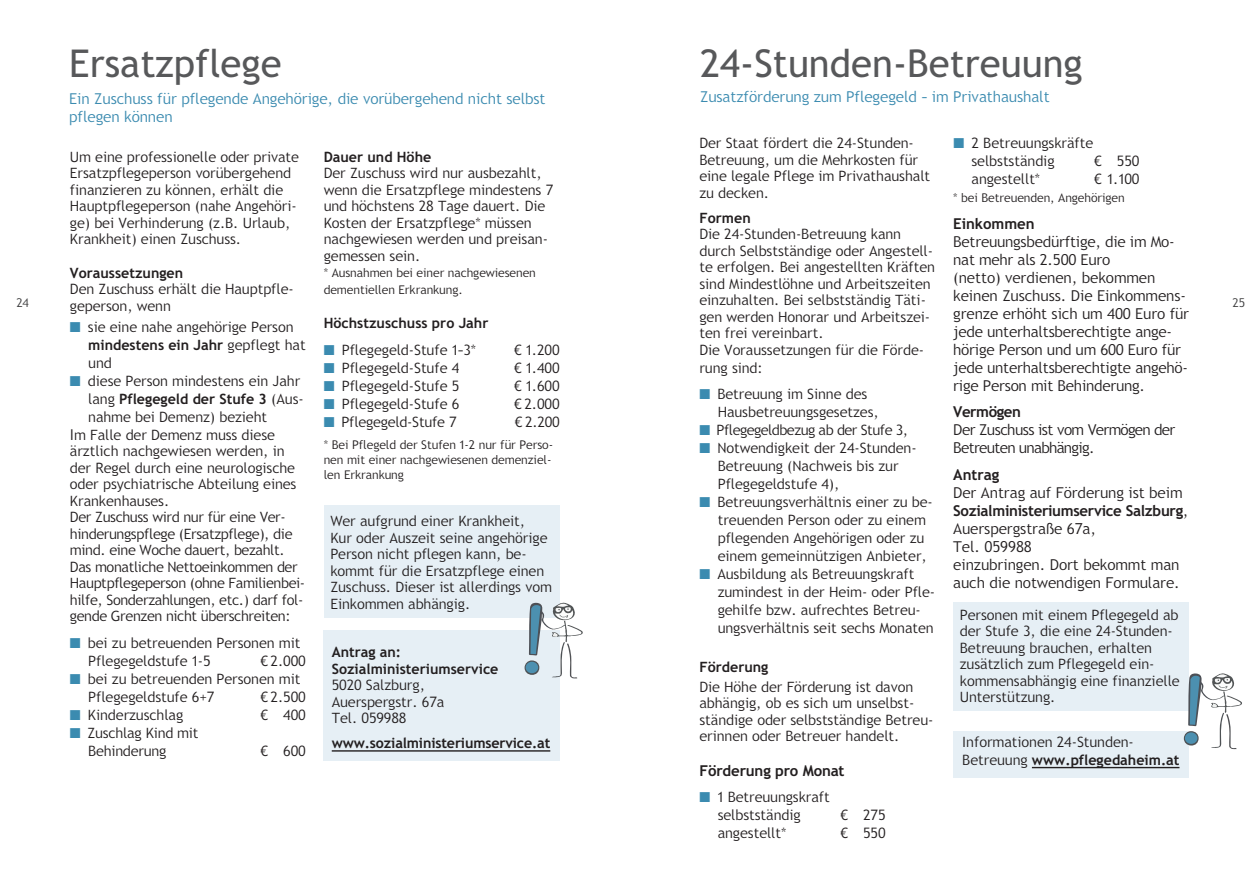
<style>
.page{position:relative;width:1259px;height:893px;background:#fff}
.page>*{position:absolute;margin:0;border:0;box-sizing:border-box;transform-origin:0 0}
.t1{font:38.4px "Trebuchet SBG2";color:#57585a}
.t2{font:300 15px/18px "Trebuchet SBG2";letter-spacing:-.01em;color:#231f20}
.t3{font:300 15px/18px "Trebuchet SBG2";color:#3b8bb0}
.t4{font:300 15px/18px "Trebuchet SBG2";letter-spacing:-.04em;color:#231f20}
.t5{font:700 15px "Trebuchet SBG2";letter-spacing:-.01em;color:#231f20}
.t6{font:700 15px "Trebuchet SBG2";letter-spacing:-.03em;color:#231f20}
.t7{font:300 14.25px/16.5px "Trebuchet SBG2";color:#231f20}
.t8{font:300 14.25px/16.5px "Trebuchet SBG2";letter-spacing:-.02em;color:#231f20}
.t9{font:700 14.25px/16.5px "Trebuchet SBG2";color:#231f20}
.t10{font:300 14.25px "Trebuchet SBG2";letter-spacing:-.03em;color:#231f20}
.t11{font:300 12px/15px "Trebuchet SBG2";color:#231f20}
.t12{font:300 12px "Trebuchet SBG2";color:#3e3e3f}
.s1{color:#3b8bb0}
.s2{font-weight:700}
.s3{font-weight:300}
.s4{font-size:15px}
</style>
<div class="page">
<div style="left:954px;top:603px;width:235px;height:108px;background:#e6eff5"></div>
<div style="left:324px;top:505px;width:235px;height:113px;background:#e6eff5"></div>
<div style="left:954px;top:731px;width:235px;height:47px;background:#e6eff5"></div>
<hr style="left:1032px;top:767px;width:147px;height:1px;background:#231f20">
<svg style="left:1183px;top:731px;width:15px;height:15px"></svg>
<svg style="left:1188px;top:673px;width:54px;height:76px"></svg>
<div style="left:1185px;top:732px;width:12px;height:12px;background:#4c90b0;border-radius:50%"></div>
<div style="left:323px;top:631px;width:236px;height:130px;background:#e6eff5"></div>
<hr style="left:332px;top:750px;width:218px;height:2px;background:#231f20">
<svg style="left:524px;top:660px;width:15px;height:15px"></svg>
<svg style="left:529px;top:602px;width:54px;height:76px"></svg>
<div style="left:525px;top:662px;width:13px;height:11px;background:#4c90b0;border-radius:50%"></div>
<p class="t12" style="left:16px;top:295px;width:14px">24</p>
<h1 class="t1" style="left:69px;top:41px;width:214px">Ersatzpflege</h1>
<p class="t3" style="left:69px;top:90px;width:478px">Ein Zuschuss für pflegende Angehörige, die vorübergehend nicht selbst pflegen können</p>
<p class="t7" style="left:70px;top:149px;width:231px">Um eine professionelle oder private Ersatzpflegeperson vorübergehend finanzieren zu können, erhält die Hauptpflegeperson (nahe Angehöri&shy;ge) bei Verhinderung (z.B. Urlaub, Krankheit) einen Zuschuss.</p>
<p class="t9" style="left:70px;top:264px;width:115px">Voraussetzungen</p>
<p class="t7" style="left:70px;top:281px;width:225px">Den Zuschuss erhält die Hauptpfle&shy;geperson, wenn</p>
<p class="t7" style="left:88px;top:318px;width:219px;line-height:18px;text-indent:-18px"><span class="s1">■</span> sie eine nahe angehörige Person <span class="s2">mindestens ein Jahr</span> gepflegt hat und</p>
<p class="t7" style="left:70px;top:373px;width:232px"><span class="s1">■</span> diese Person mindestens ein Jahr</p>
<p class="t9" style="left:88px;top:390px;width:217px"><span class="s3">lang</span> Pflegegeld der Stufe 3 <span class="s3">(Aus-</span></p>
<p class="t7" style="left:88px;top:409px;width:180px">nahme bei Demenz) bezieht</p>
<p class="t7" style="left:70px;top:427px;width:206px"><span class="s4">I</span>m Falle der Demenz muss diese</p>
<p class="t8" style="left:70px;top:443px;width:237px">ärztlich nachgewiesen werden, in der Regel durch eine neurologische oder psychiatrische Abteilung eines Krankenhauses.<br>Der Zuschuss wird nur für eine Ver&shy;hinderungspflege (Ersatzpflege), die mind. eine Woche dauert, bezahlt.<br>Das monatliche Nettoeinkommen der Hauptpflegeperson (ohne Familienbei&shy;hilfe, Sonderzahlungen, etc.) darf fol&shy;gende Grenzen nicht überschreiten:</p>
<p class="t7" style="left:88px;top:634px;width:214px;line-height:18px;text-indent:-18px"><span class="s1">■</span> bei zu betreuenden Personen mit<br>Pflegegeldstufe 1-5</p>
<p class="t9" style="left:324px;top:148px;width:109px">Dauer und Höhe</p>
<p class="t7" style="left:324px;top:165px;width:231px">Der Zuschuss wird nur ausbezahlt, wenn die Ersatzpflege mindestens 7 und höchstens 28 Tage dauert. Die<br>Kosten der Ersatzpflege* müssen nachgewiesen werden und preisan&shy;gemessen sein.</p>
<p class="t11" style="left:324px;top:265px;width:214px;line-height:16.5px">* Ausnahmen bei einer nachgewiesenen dementiellen Erkrankung.</p>
<p class="t9" style="left:324px;top:315px;width:166px">Höchstzuschuss pro Jahr</p>
<p class="t7" style="left:324px;top:342px;width:154px"><span class="s1">■</span> Pflegegeld-Stufe 1–3*</p>
<p class="t7" style="left:514px;top:342px;width:47px">€ 1.200</p>
<p class="t7" style="left:324px;top:360px;width:137px"><span class="s1">■</span> Pflegegeld-Stufe 4</p>
<p class="t7" style="left:514px;top:360px;width:47px">€ 1.400</p>
<p class="t7" style="left:324px;top:378px;width:137px"><span class="s1">■</span> Pflegegeld-Stufe 5</p>
<p class="t7" style="left:514px;top:378px;width:47px">€ 1.600</p>
<p class="t7" style="left:324px;top:396px;width:137px"><span class="s1">■</span> Pflegegeld-Stufe 6</p>
<p class="t7" style="left:514px;top:396px;width:47px">€ 2.000</p>
<p class="t7" style="left:324px;top:414px;width:134px"><span class="s1">■</span> Pflegegeld-Stufe 7</p>
<p class="t7" style="left:515px;top:414px;width:46px">€ 2.200</p>
<p class="t11" style="left:324px;top:438px;width:231px">* Bei Pflegeld der Stufen 1-2 nur für Perso&shy;nen mit einer nachgewiesenen demenziel&shy;len Erkrankung</p>
<p class="t7" style="left:330px;top:513px;width:223px">Wer aufgrund einer Krankheit,<br>Kur oder Auszeit seine angehörige<br>Person nicht pflegen kann, be&shy;kommt für die Ersatzpflege einen<br>Zuschuss. Dieser ist allerdings vom<br>Einkommen abhängig.</p>
<p class="t9" style="left:332px;top:644px;width:168px">Antrag an:<br>Sozialministeriumservice</p>
<p class="t7" style="left:332px;top:677px;width:114px">5020 Salzburg,<br>Auerspergstr. 67a<br>Tel. 059988</p>
<p class="t9" style="left:332px;top:735px;width:220px">www.sozialministeriumservice.at</p>
<p class="t7" style="left:260px;top:653px;width:47px">€ 2.000</p>
<p class="t7" style="left:88px;top:670px;width:214px;line-height:18px;text-indent:-18px"><span class="s1">■</span> bei zu betreuenden Personen mit<br>Pflegegeldstufe 6+7</p>
<p class="t7" style="left:260px;top:689px;width:47px">€ 2.500</p>
<p class="t7" style="left:70px;top:707px;width:115px"><span class="s1">■</span> Kinderzuschlag</p>
<p class="t7" style="left:260px;top:707px;width:47px">€ 400</p>
<p class="t7" style="left:88px;top:724px;width:112px;line-height:18px;text-indent:-18px"><span class="s1">■</span> Zuschlag Kind mit<br>Behinderung</p>
<p class="t7" style="left:260px;top:743px;width:47px">€ 600</p>
<h1 class="t1" style="left:700px;top:41px;width:384px">24-Stunden-Betreuung</h1>
<p class="t3" style="left:700px;top:88px;width:351px">Zusatzförderung zum Pflegegeld – im Privathaushalt</p>
<p class="t7" style="left:699px;top:135px;width:232px">Der Staat fördert die 24-Stunden-<br>Betreuung, um die Mehrkosten für eine legale Pflege im Privathaushalt zu decken.</p>
<p class="t9" style="left:699px;top:210px;width:53px">Formen</p>
<p class="t7" style="left:699px;top:226px;width:237px">Die 24-Stunden-Betreuung kann durch Selbstständige oder Angestell&shy;te erfolgen. Bei angestellten Kräften sind Mindestlöhne und Arbeitszeiten einzuhalten. Bei selbstständig Täti&shy;gen werden Honorar und Arbeitszei&shy;ten frei vereinbart.<br>Die Voraussetzungen für die Förde-</p>
<p class="t7" style="left:699px;top:360px;width:65px">rung sind:</p>
<p class="t7" style="left:717px;top:385px;width:162px;line-height:18px;text-indent:-18px"><span class="s1">■</span> Betreuung im Sinne des<br>Hausbetreuungsgesetzes,</p>
<p class="t10" style="left:699px;top:422px;width:210px"><span class="s1">■</span> Pflegegeldbezug ab der Stufe 3,</p>
<p class="t7" style="left:717px;top:439px;width:200px;line-height:18px;text-indent:-18px"><span class="s1">■</span> Notwendigkeit der 24-Stunden-<br>Betreuung (Nachweis bis zur<br>Pflegegeldstufe 4),</p>
<p class="t7" style="left:717px;top:493px;width:217px;line-height:18px;text-indent:-18px"><span class="s1">■</span> Betreuungsverhältnis einer zu be&shy;treuenden Person oder zu einem pflegenden Angehörigen oder zu einem gemeinnützigen Anbieter,</p>
<p class="t7" style="left:717px;top:565px;width:219px;line-height:18px;text-indent:-18px"><span class="s1">■</span> Ausbildung als Betreuungskraft zumindest in der Heim- oder Pfle&shy;gehilfe bzw. aufrechtes Betreu&shy;ungsverhältnis seit sechs Monaten</p>
<p class="t9" style="left:699px;top:659px;width:70px">Förderung</p>
<p class="t7" style="left:699px;top:679px;width:235px">Die Höhe der Förderung ist davon abhängig, ob es sich um unselbst&shy;ständige oder selbstständige Betreu&shy;erinnen oder Betreuer handelt.</p>
<p class="t5" style="left:699px;top:761px;width:147px">Förderung pro Monat</p>
<p class="t7" style="left:717px;top:788px;width:114px;line-height:18px;text-indent:-18px"><span class="s1">■</span> 1 Betreuungskraft selbstständig</p>
<p class="t7" style="left:971px;top:134px;width:123px;line-height:18px;text-indent:-18px"><span class="s1">■</span> 2 Betreuungskräfte selbstständig</p>
<p class="t7" style="left:1094px;top:153px;width:47px">€ 550</p>
<p class="t7" style="left:971px;top:171px;width:70px">angestellt*</p>
<p class="t7" style="left:1094px;top:171px;width:47px">€ 1.100</p>
<p class="t11" style="left:953px;top:191px;width:173px">* bei Betreuenden, Angehörigen</p>
<p class="t5" style="left:953px;top:214px;width:83px">Einkommen</p>
<p class="t2" style="left:953px;top:233px;width:237px">Betreuungsbedürftige, die im Mo&shy;nat mehr als 2.500 Euro<br>(netto) verdienen, bekommen keinen Zuschuss. Die Einkommens&shy;grenze erhöht sich um 400 Euro für jede unterhaltsberechtigte ange&shy;hörige Person und um 600 Euro für jede unterhaltsberechtigte angehö&shy;rige Person mit Behinderung.</p>
<p class="t6" style="left:953px;top:403px;width:69px">Vermögen</p>
<p class="t4" style="left:953px;top:421px;width:223px">Der Zuschuss ist vom Vermögen der<br>Betreuten unabhängig.</p>
<p class="t5" style="left:953px;top:465px;width:48px">Antrag</p>
<p class="t2" style="left:953px;top:484px;width:237px">Der Antrag auf Förderung ist beim<br><span class="s2">Sozialministeriumservice Salzburg</span>,<br>Auerspergstraße 67a,<br>Tel. 059988<br>einzubringen. Dort bekommt man auch die notwendigen Formulare.</p>
<p class="t7" style="left:960px;top:606px;width:221px">Personen mit einem Pflegegeld ab der Stufe 3, die eine 24-Stunden-<br>Betreuung brauchen, erhalten zusätzlich zum Pflegegeld ein&shy;kommensabhängig eine finanzielle<br>Unterstützung.</p>
<p class="t7" style="left:962px;top:733px;width:219px;line-height:18px">Informationen 24-Stunden-<br>Betreuung <span class="s2">www.pflegedaheim.at</span></p>
<p class="t7" style="left:840px;top:807px;width:47px">€ 275</p>
<p class="t7" style="left:717px;top:825px;width:70px">angestellt*</p>
<p class="t7" style="left:840px;top:825px;width:47px">€ 550</p>
<p class="t12" style="left:1232px;top:295px;width:14px">25</p>
</div>
